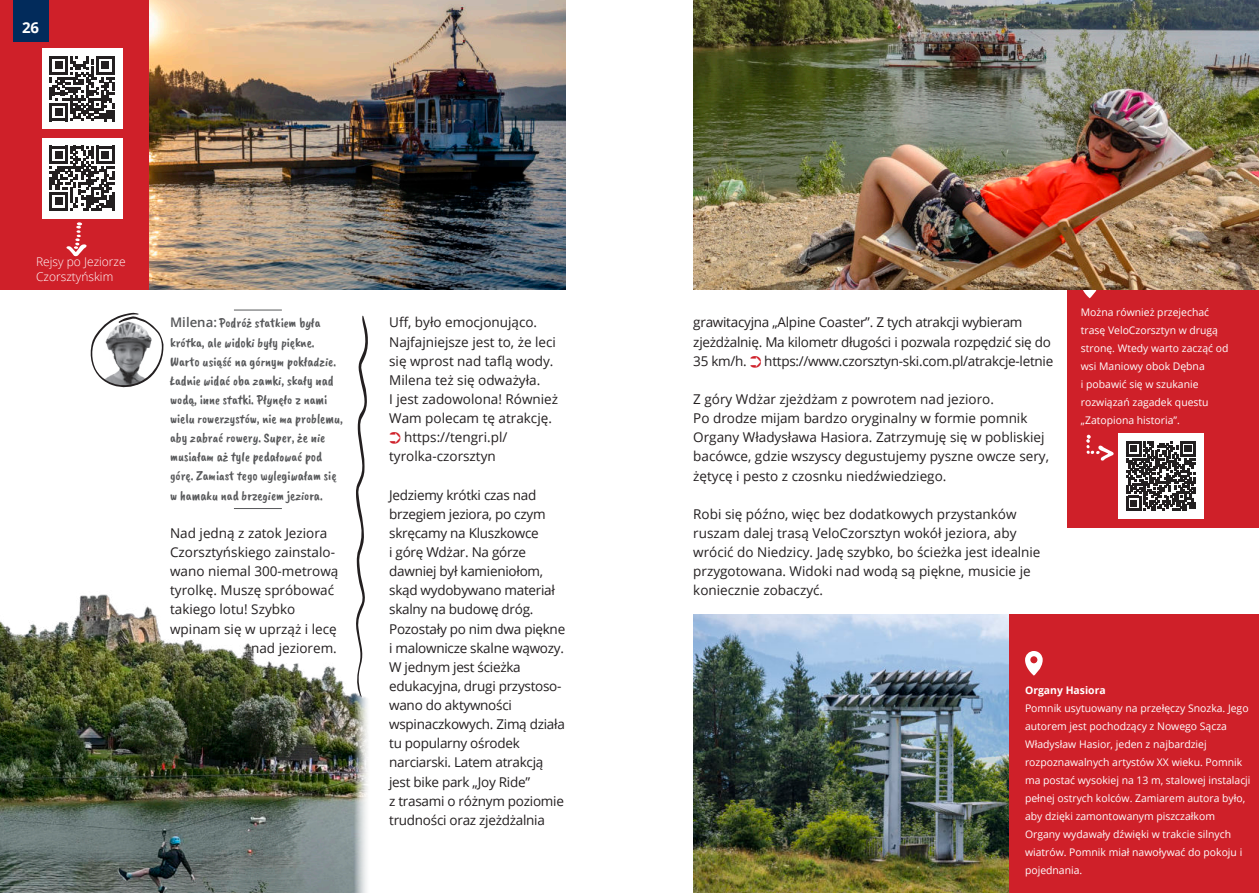
<style>
.page{position:relative;width:1259px;height:893px;background:#fff}
.page>*{position:absolute;margin:0;border:0;box-sizing:border-box;transform-origin:0 0}
.t1{font:700 15px "Open Sans";color:#fff}
.t2{font:13.5px/19.2px "Open Sans";color:#231f20}
.t3{font:13.5px/19.2px "Open Sans";letter-spacing:-.02em;color:#231f20}
.t4{font:13.5px/19.2px "Caveat Brush";color:#57585a}
.t5{font:300 12px/14.4px "Open Sans";color:#fff}
.t6{font:10.5px/18px "Open Sans";color:#fff}
.t7{font:700 10.5px "Open Sans";color:#fff}
.s1{font-family:"Open Sans";font-weight:600;font-size:13.2px}
</style>
<div class="page">
<img style="left:149px;top:0;width:417px;height:289px">
<div style="left:1008px;top:614px;width:251px;height:279px;background:#cf2029"></div>
<hr style="left:234px;top:310px;width:48px;height:1px;background:#57585a">
<hr style="left:234px;top:508px;width:48px;height:1px;background:#57585a">
<svg style="left:90px;top:313px;width:74px;height:75px"></svg>
<div style="left:0;top:0;width:149px;height:289px;background:#cf2029"></div>
<div style="left:42px;top:138px;width:80px;height:80px;background:#fff"></div>
<svg style="left:50px;top:146px;width:64px;height:64px"></svg>
<div style="left:42px;top:48px;width:80px;height:81px;background:#fff"></div>
<svg style="left:50px;top:56px;width:64px;height:65px"></svg>
<svg style="left:66px;top:222px;width:21px;height:34px"></svg>
<div style="left:1067px;top:251px;width:192px;height:276px;background:#cf2029"></div>
<svg style="left:1080px;top:289px;width:18px;height:9px"></svg>
<svg style="left:1025px;top:651px;width:17px;height:25px"></svg>
<img style="left:693px;top:614px;width:315px;height:279px">
<svg style="left:356px;top:315px;width:12px;height:240px"></svg>
<svg style="left:1086px;top:435px;width:27px;height:26px"></svg>
<div style="left:13px;top:0;width:35px;height:42px;background:#022b5b"></div>
<div style="left:1118px;top:433px;width:85px;height:86px;background:#fff"></div>
<svg style="left:1126px;top:442px;width:69px;height:68px"></svg>
<img style="left:693px;top:0;width:565px;height:289px">
<img style="left:0;top:555px;width:368px;height:338px">
<p class="t1" style="left:22px;top:22px;width:19px">26</p>
<p class="t5" style="left:36px;top:254px;width:91px">Rejsy po Jeziorze<br>Czorsztyńskim</p>
<p class="t4" style="left:170px;top:314px;width:174px"><span class="s1">Milena:</span> Podróż statkiem była krótka, ale widoki były piękne.<br>Warto usiąść na górnym pokładzie.<br>Ładnie widać oba zamki, skały nad wodą, inne statki. Płynęło z nami wielu rowerzystów, nie ma problemu, aby zabrać rowery. Super, że nie musiałam aż tyle pedałować pod górę. Zamiast tego wylegiwałam się w hamaku nad brzegiem jeziora.</p>
<p class="t2" style="left:170px;top:523px;width:159px">Nad jedną z zatok Jeziora</p>
<p class="t2" style="left:170px;top:542px;width:166px">Czorsztyńskiego zainstalo-</p>
<p class="t2" style="left:170px;top:561px;width:170px">wano niemal 300-metrową</p>
<p class="t2" style="left:170px;top:580px;width:165px">tyrolkę. Muszę spróbować</p>
<p class="t2" style="left:170px;top:600px;width:127px">takiego lotu! Szybko</p>
<p class="t2" style="left:170px;top:619px;width:168px">wpinam się w uprząż i lecę</p>
<p class="t2" style="left:251px;top:638px;width:87px">nad jeziorem.</p>
<p class="t2" style="left:389px;top:313px;width:150px">Uff, było emocjonująco.</p>
<p class="t2" style="left:389px;top:332px;width:168px">Najfajniejsze jest to, że leci</p>
<p class="t2" style="left:389px;top:351px;width:166px">się wprost nad taflą wody.</p>
<p class="t2" style="left:389px;top:370px;width:153px">Milena też się odważyła.</p>
<p class="t2" style="left:389px;top:389px;width:170px">I jest zadowolona! Również</p>
<p class="t2" style="left:389px;top:408px;width:164px">Wam polecam tę atrakcję.</p>
<p class="t2" style="left:404px;top:427px;width:105px">https://tengri.pl/</p>
<p class="t2" style="left:389px;top:446px;width:108px">tyrolka-czorsztyn</p>
<p class="t3" style="left:389px;top:485px;width:178px">Jedziemy krótki czas nad brzegiem jeziora, po czym skręcamy na Kluszkowce<br>i górę Wdżar. Na górze dawniej był kamieniołom, skąd wydobywano materiał skalny na budowę dróg.<br>Pozostały po nim dwa piękne i malownicze skalne wąwozy.<br>W jednym jest ścieżka edukacyjna, drugi przystoso&shy;wano do aktywności wspinaczkowych. Zimą działa tu popularny ośrodek narciarski. Latem atrakcją jest bike park „Joy Ride”<br>z trasami o różnym poziomie trudności oraz zjeżdżalnia</p>
<p class="t3" style="left:693px;top:313px;width:359px">grawitacyjna „Alpine Coaster”. Z tych atrakcji wybieram zjeżdżalnię. Ma kilometr długości i pozwala rozpędzić się do<br>35 km/h.</p>
<p class="t3" style="left:764px;top:351px;width:290px">https://www.czorsztyn-ski.com.pl/atrakcje-letnie</p>
<p class="t2" style="left:693px;top:389px;width:357px">Z góry Wdżar zjeżdżam z powrotem nad jezioro.<br>Po drodze mijam bardzo oryginalny w formie pomnik Organy Władysława Hasiora. Zatrzymuję się w pobliskiej bacówce, gdzie wszyscy degustujemy pyszne owcze sery, żętycę i pesto z czosnku niedźwiedziego.</p>
<p class="t2" style="left:693px;top:504px;width:349px">Robi się późno, więc bez dodatkowych przystanków ruszam dalej trasą VeloCzorsztyn wokół jeziora, aby wrócić do Niedzicy. Jadę szybko, bo ścieżka jest idealnie przygotowana. Widoki nad wodą są piękne, musicie je koniecznie zobaczyć.</p>
<p class="t6" style="left:1080px;top:303px;width:149px">Można również przejechać trasę VeloCzorsztyn w drugą stronę. Wtedy warto zacząć od wsi Maniowy obok Dębna<br>i pobawić się w szukanie rozwiązań zagadek questu „Zatopiona historia”.</p>
<p class="t7" style="left:1025px;top:682px;width:82px">Organy Hasiora</p>
<p class="t6" style="left:1025px;top:699px;width:227px">Pomnik usytuowany na przełęczy Snozka. Jego autorem jest pochodzący z Nowego Sącza Władysław Hasior, jeden z najbardziej rozpoznawalnych artystów XX wieku. Pomnik ma postać wysokiej na 13 m, stalowej instalacji pełnej ostrych kolców. Zamiarem autora było, aby dzięki zamontowanym piszczałkom Organy wydawały dźwięki w trakcie silnych wiatrów. Pomnik miał nawoływać do pokoju i pojednania.</p>
</div>
